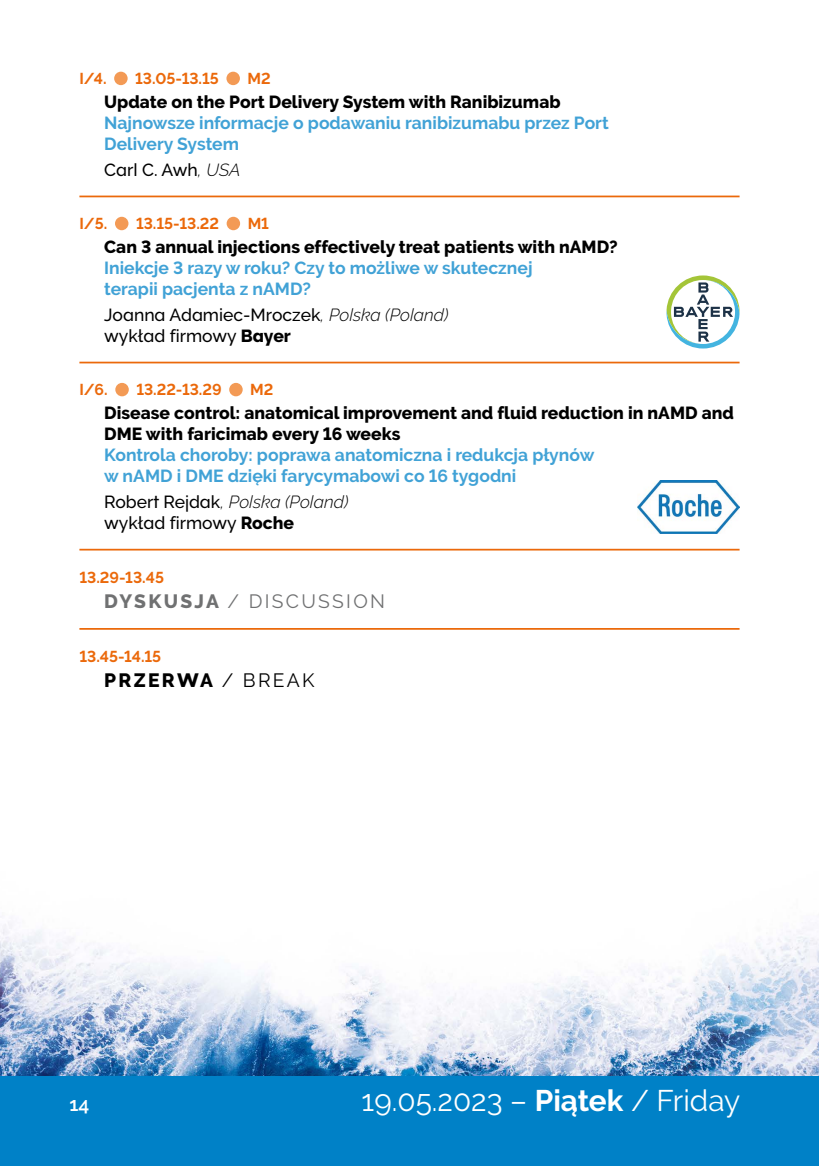
<style>
.page{position:relative;width:819px;height:1166px;background:#fff}
.page>*{position:absolute;margin:0;border:0;box-sizing:border-box;transform-origin:0 0}
.t1{font:29.75px "Raleway";color:#fff}
.PR_DYSKUSJA{font:19.25px "Raleway";letter-spacing:.12em;color:#707172}
.PR_kawa{font:800 19.25px "Raleway";letter-spacing:.12em;color:#000}
.t2{font:600 19.25px "Raleway";color:#fff}
.PR_tytuł{font:700 17.5px/21px "Raleway";color:#41a2d6}
.PR_tytuł_ang{font:800 17.5px/21px "Raleway";color:#000}
.PR_wykładowca{font:500 17.5px/21px "Raleway";color:#000}
.PR_godzina{font:700 15.75px "Raleway";color:#eb690b}
.s1{font-weight:300;font-style:italic}
.s2{font-weight:800}
.s3{font-weight:400}
.s4{font-weight:700}
</style>
<div class="page">
<img style="left:0;top:922px;width:819px;height:244px">
<div style="left:0;top:1076px;width:818px;height:90px;background:#0081c7"></div>
<hr style="left:79px;top:196px;width:660px;height:1px;background:#eb690b">
<hr style="left:79px;top:362px;width:660px;height:1px;background:#eb690b">
<hr style="left:79px;top:549px;width:660px;height:1px;background:#eb690b">
<hr style="left:79px;top:628px;width:660px;height:2px;background:#eb690b">
<div style="left:114px;top:72px;width:14px;height:13px;background:#f39a55;border-radius:50%"></div>
<div style="left:226px;top:72px;width:14px;height:13px;background:#f39a55;border-radius:50%"></div>
<div style="left:115px;top:217px;width:13px;height:13px;background:#f39a55;border-radius:50%"></div>
<div style="left:227px;top:217px;width:13px;height:13px;background:#f39a55;border-radius:50%"></div>
<div style="left:115px;top:383px;width:14px;height:13px;background:#f39a55;border-radius:50%"></div>
<div style="left:229px;top:383px;width:14px;height:13px;background:#f39a55;border-radius:50%"></div>
<svg style="left:666px;top:275px;width:73px;height:73px"></svg>
<img style="left:637px;top:480px;width:102px;height:53px">
<p class="PR_godzina" style="left:79px;top:70px;width:29px">I/4.</p>
<p class="PR_godzina" style="left:135px;top:70px;width:85px">13.05-13.15</p>
<p class="PR_godzina" style="left:247px;top:70px;width:25px">M2</p>
<p class="PR_tytuł_ang" style="left:104px;top:91px;width:458px">Update on the Port Delivery System with Ranibizumab</p>
<p class="PR_tytuł" style="left:104px;top:112px;width:506px">Najnowsze informacje o podawaniu ranibizumabu przez Port<br>Delivery System</p>
<p class="PR_wykładowca" style="left:104px;top:159px;width:138px">Carl C. Awh<span class="s1">, USA</span></p>
<p class="PR_godzina" style="left:79px;top:215px;width:30px">I/5.</p>
<p class="PR_godzina" style="left:136px;top:215px;width:85px">13.15-13.22</p>
<p class="PR_godzina" style="left:248px;top:215px;width:23px">M1</p>
<p class="PR_tytuł_ang" style="left:104px;top:236px;width:515px">Can 3 annual injections effectively treat patients with nAMD?</p>
<p class="PR_tytuł" style="left:104px;top:257px;width:430px">Iniekcje 3 razy w roku? Czy to możliwe w skutecznej terapii pacjenta z nAMD?</p>
<p class="PR_wykładowca" style="left:104px;top:304px;width:346px">Joanna Adamiec-Mroczek<span class="s1">, Polska (Poland) </span>wykład firmowy <span class="s2">Bayer</span></p>
<p class="PR_godzina" style="left:79px;top:381px;width:30px">I/6.</p>
<p class="PR_godzina" style="left:136px;top:381px;width:87px">13.22-13.29</p>
<p class="PR_godzina" style="left:250px;top:381px;width:25px">M2</p>
<p class="PR_tytuł_ang" style="left:104px;top:402px;width:631px">Disease control: anatomical improvement and fluid reduction in nAMD and<br>DME with faricimab every 16 weeks</p>
<p class="PR_tytuł" style="left:104px;top:444px;width:491px">Kontrola choroby: poprawa anatomiczna i redukcja płynów w nAMD i DME dzięki farycymabowi co 16 tygodni</p>
<p class="PR_wykładowca" style="left:104px;top:491px;width:246px">Robert Rejdak<span class="s1">, Polska (Poland) </span>wykład firmowy <span class="s2">Roche</span></p>
<p class="PR_godzina" style="left:79px;top:568px;width:86px">13.29-13.45</p>
<p class="PR_DYSKUSJA" style="left:104px;top:590px;width:282px"><span class="s2">DYSKUSJA</span> / DISCUSSION</p>
<p class="PR_godzina" style="left:79px;top:647px;width:83px">13.45-14.15</p>
<p class="PR_kawa" style="left:104px;top:670px;width:212px">PRZERWA <span class="s3">/ BREAK</span></p>
<p class="t2" style="left:69px;top:1093px;width:21px">14</p>
<h1 class="t1" style="left:361px;top:1083px;width:380px">19.05.2023 – <span class="s4">Piątek</span> / Friday</h1>
</div>
